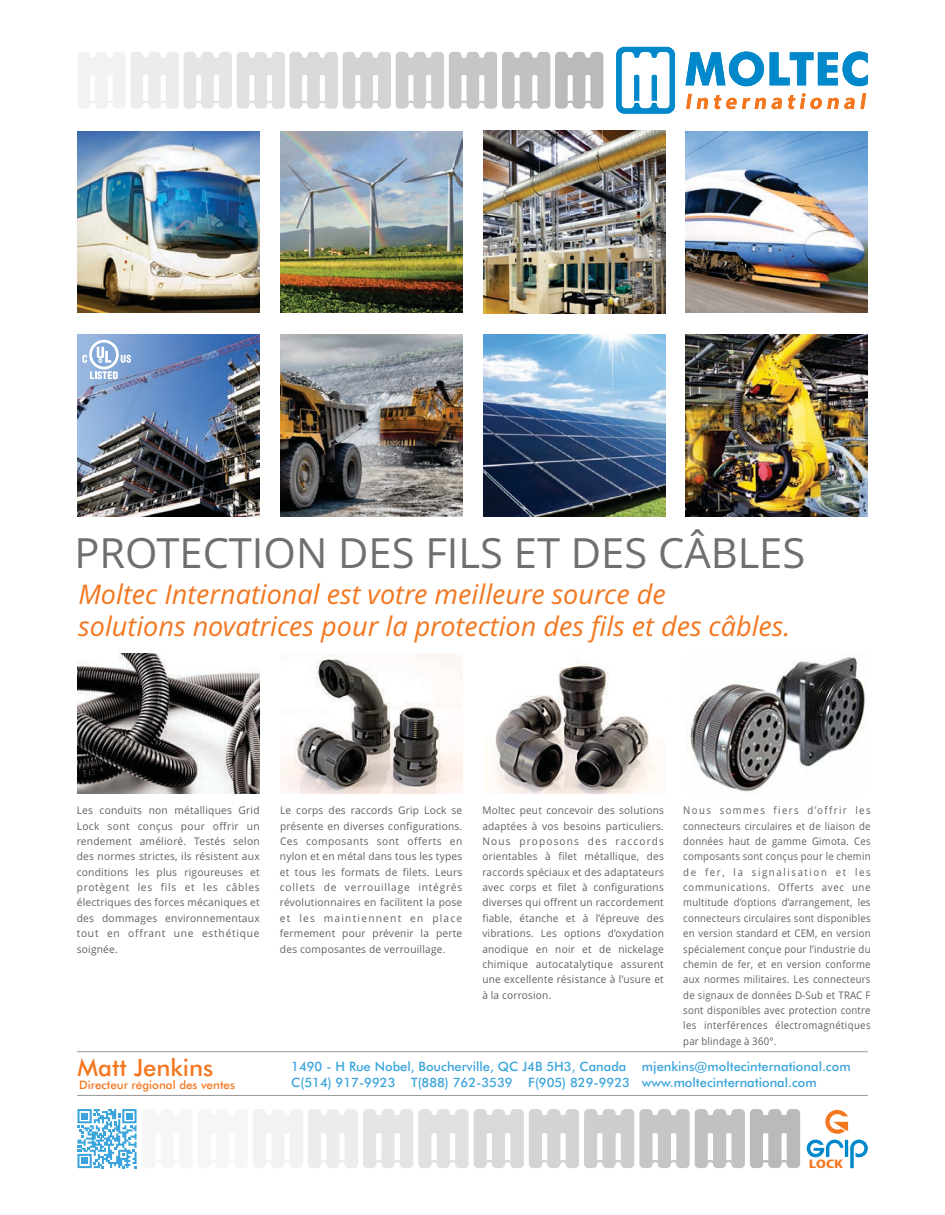
<style>
.page{position:relative;width:945px;height:1215px;background:#fff}
.page>*{position:absolute;margin:0;border:0;box-sizing:border-box;transform-origin:0 0}
.t1{font:41.7px "Open Sans";color:#6d6f71}
.t2{font:italic 27px/32.5px "Open Sans";color:#f47720}
.t3{font:500 23.85px "Futura BT";color:#f47720}
.t4{font:500 12.9px/15.8px "Futura BT";color:#3ba4dc}
.t5{font:500 11.7px "Futura BT";color:#f47720}
.t6{font:800 10.95px "Koz Go Pro";color:#f47720;scale:1.27 1}
.t7{font:10.5px/15.3px "Open Sans";letter-spacing:.025em;color:#5e5f5f;text-align:justify}
.t8{font:10.5px/15.3px "Open Sans";letter-spacing:.025em;color:#5e5f5f;text-align:justify;scale:.91 1}
.t9{font:10.5px/15.3px "Open Sans";letter-spacing:.025em;color:#5e5f5f;text-align:justify;scale:.96 1}
</style>
<div class="page">
<svg style="left:78px;top:52px;width:525px;height:57px"></svg>
<img style="left:483px;top:335px;width:182px;height:182px">
<img style="left:686px;top:335px;width:182px;height:182px">
<img style="left:483px;top:131px;width:182px;height:182px">
<img style="left:280px;top:335px;width:182px;height:182px">
<img style="left:280px;top:131px;width:182px;height:182px">
<img style="left:78px;top:131px;width:182px;height:182px">
<img style="left:686px;top:131px;width:182px;height:182px">
<img style="left:78px;top:335px;width:182px;height:182px">
<svg style="left:616px;top:47px;width:59px;height:67px"></svg>
<svg style="left:686px;top:52px;width:182px;height:34px"></svg>
<svg style="left:686px;top:93px;width:180px;height:16px"></svg>
<img style="left:280px;top:654px;width:182px;height:139px">
<img style="left:491px;top:661px;width:166px;height:132px">
<img style="left:77px;top:653px;width:183px;height:140px">
<svg style="left:90px;top:371px;width:28px;height:8px"></svg>
<svg style="left:121px;top:355px;width:10px;height:8px"></svg>
<svg style="left:89px;top:340px;width:30px;height:29px"></svg>
<div style="left:92px;top:343px;width:24px;height:24px;background:#81a7d8;border-radius:50%"></div>
<svg style="left:97px;top:347px;width:14px;height:16px"></svg>
<svg style="left:82px;top:355px;width:5px;height:8px"></svg>
<svg style="left:77px;top:1109px;width:723px;height:59px"></svg>
<svg style="left:807px;top:1140px;width:61px;height:28px"></svg>
<svg style="left:825px;top:1110px;width:23px;height:24px"></svg>
<hr style="left:77px;top:1051px;width:791px;height:1px;background:#969798">
<hr style="left:77px;top:1095px;width:791px;height:1px;background:#969798">
<img style="left:690px;top:657px;width:175px;height:135px">
<h1 class="t1" style="left:74px;top:536px;width:732px">PROTECTION DES FILS ET DES CÂBLES</h1>
<h2 class="t2" style="left:78px;top:580px;width:714px">Moltec International est votre meilleure source de<br>solutions novatrices pour la protection des fils et des câbles.</h2>
<p class="t7" style="left:77px;top:804px;width:185px">Les conduits non métalliques Grid Lock sont conçus pour offrir un rendement amélioré. Testés selon des normes strictes, ils résistent aux conditions les plus rigoureuses et protègent les fils et les câbles électriques des forces mécaniques et des dommages environnementaux tout en offrant une esthétique soignée.</p>
<p class="t7" style="left:280px;top:804px;width:184px">Le corps des raccords Grip Lock se présente en diverses configurations.<br>Ces composants sont offerts en nylon et en métal dans tous les types et tous les formats de filets. Leurs collets de verrouillage intégrés révolutionnaires en facilitent la pose et les maintiennent en place fermement pour prévenir la perte des composantes de verrouillage.</p>
<p class="t9" style="left:482px;top:804px;width:191px">Moltec peut concevoir des solutions adaptées à vos besoins particuliers.<br>Nous proposons des raccords orientables à filet métallique, des raccords spéciaux et des adaptateurs avec corps et filet à configurations diverses qui offrent un raccordement fiable, étanche et à l’épreuve des vibrations. Les options d’oxydation anodique en noir et de nickelage chimique autocatalytique assurent une excellente résistance à l’usure et à la corrosion.</p>
<p class="t8" style="left:683px;top:804px;width:207px">Nous sommes fiers d’offrir les connecteurs circulaires et de liaison de données haut de gamme Gimota. Ces composants sont conçus pour le chemin de fer, la signalisation et les communications. Offerts avec une multitude d’options d’arrangement, les connecteurs circulaires sont disponibles en version standard et CEM, en version spécialement conçue pour l’industrie du chemin de fer, et en version conforme aux normes militaires. Les connecteurs de signaux de données D-Sub et TRAC F sont disponibles avec protection contre les interférences électromagnétiques par blindage à 360°.</p>
<h3 class="t3" style="left:78px;top:1057px;width:137px">Matt Jenkins</h3>
<p class="t5" style="left:79px;top:1080px;width:157px">Directeur régional des ventes</p>
<p class="t4" style="left:291px;top:1060px;width:527px">1490 - H Rue Nobel, Boucherville, QC J4B 5H3, Canada<br>C(514) 917-9923 T(888) 762-3539 F(905) 829-9923 www.moltecinternational.com</p>
<p class="t4" style="left:642px;top:1060px;width:210px">mjenkins@moltecinternational.com</p>
<p class="t6" style="left:809px;top:1159px;width:28px">LOCK</p>
</div>
